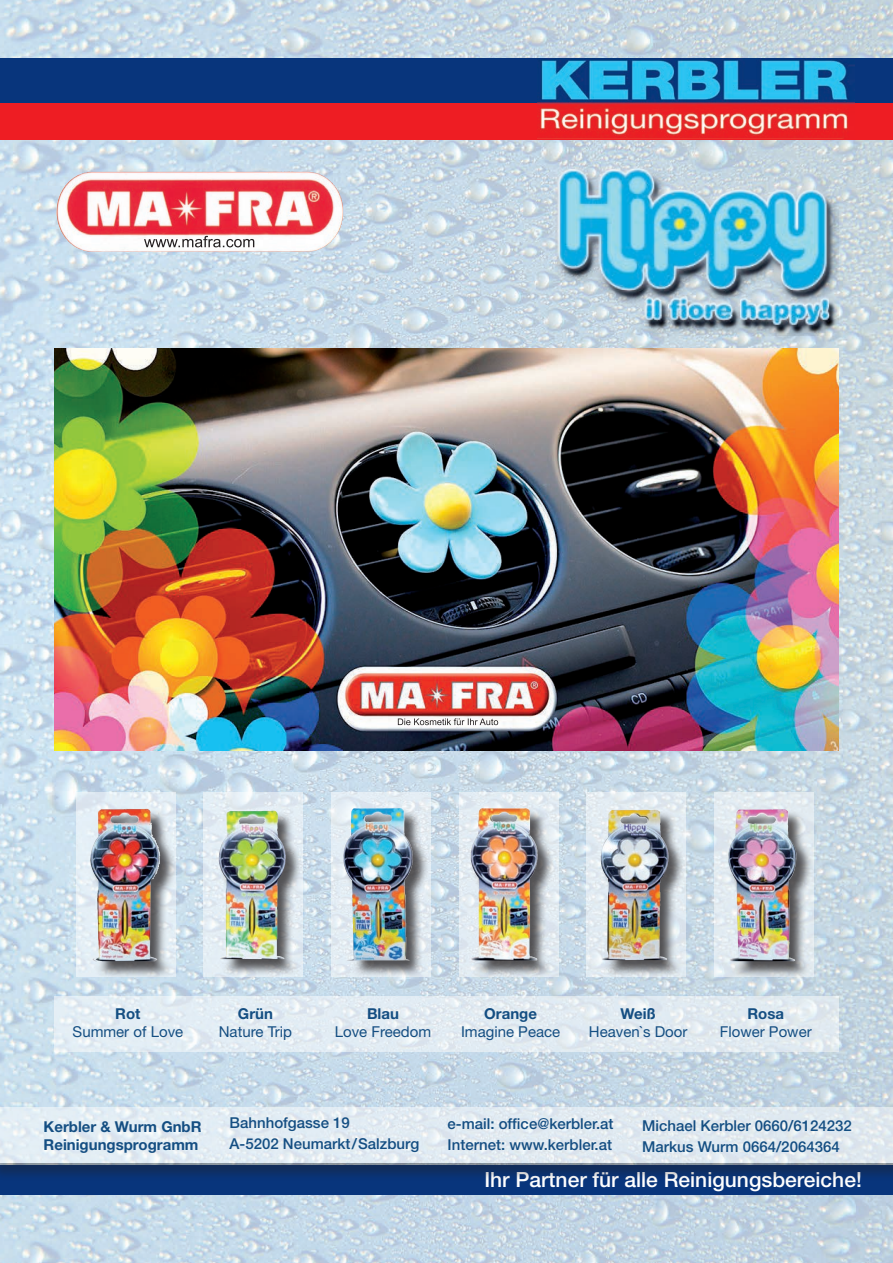
<style>
.page{position:relative;width:893px;height:1263px;background:#fff}
.page>*{position:absolute;margin:0;border:0;box-sizing:border-box;transform-origin:0 0}
.t1{font:500 21px "Helvetica Neue";color:#fff}
.t2{font:500 15px/21px "Helvetica Neue";color:#144e82}
.t3{font:15px "Helvetica Neue";color:#144e82}
.t4{font:700 15px/18px "Helvetica Neue";color:#144e82}
</style>
<div class="page">
<img style="left:0;top:0;width:893px;height:1263px">
<div style="left:0;top:58px;width:893px;height:45px;background:#08357c"></div>
<div style="left:0;top:103px;width:893px;height:37px;background:#ee1d23"></div>
<img style="left:538px;top:58px;width:317px;height:81px">
<img style="left:56px;top:171px;width:278px;height:81px">
<img style="left:203px;top:236px;width:51px;height:11px">
<img style="left:555px;top:167px;width:284px;height:169px">
<img style="left:54px;top:348px;width:785px;height:402px">
<img style="left:398px;top:718px;width:100px;height:7px">
<div style="left:54px;top:995px;width:785px;height:56px;background:#e2ebf2"></div>
<svg style="left:76px;top:792px;width:100px;height:184px;background:#e4edf4"></svg>
<svg style="left:204px;top:792px;width:99px;height:184px;background:#e3ecf3"></svg>
<div style="left:331px;top:792px;width:100px;height:184px;background:#e3edf4"></div>
<svg style="left:459px;top:792px;width:99px;height:184px;background:#e2ebf1"></svg>
<svg style="left:586px;top:792px;width:100px;height:184px;background:#e3ebf1"></svg>
<div style="left:714px;top:792px;width:99px;height:184px;background:#e2ebf0"></div>
<div style="left:91px;top:809px;width:85px;height:169px;background:#231f20;opacity:.75"></div>
<img style="left:90px;top:809px;width:70px;height:152px">
<div style="left:219px;top:811px;width:83px;height:165px;background:#231f20;opacity:.75"></div>
<img style="left:218px;top:810px;width:67px;height:149px">
<div style="left:344px;top:809px;width:85px;height:168px;background:#231f20;opacity:.75"></div>
<img style="left:343px;top:808px;width:70px;height:152px">
<div style="left:471px;top:809px;width:83px;height:168px;background:#231f20;opacity:.75"></div>
<img style="left:471px;top:808px;width:67px;height:152px">
<div style="left:601px;top:810px;width:84px;height:167px;background:#231f20;opacity:.75"></div>
<img style="left:600px;top:809px;width:69px;height:151px">
<div style="left:729px;top:810px;width:84px;height:168px;background:#231f20;opacity:.75"></div>
<img style="left:728px;top:809px;width:69px;height:152px">
<div style="left:0;top:1165px;width:893px;height:30px;background:#08357c"></div>
<div style="left:0;top:1109px;width:893px;height:72px;background:#231f20;opacity:.75"></div>
<svg style="left:0;top:1107px;width:893px;height:56px;background:#e2ebf1"></svg>
<p class="t4" style="left:115px;top:1004px;width:27px">Rot</p>
<p class="t3" style="left:73px;top:1023px;width:112px">Summer of Love</p>
<p class="t4" style="left:238px;top:1004px;width:37px">Grün</p>
<p class="t3" style="left:219px;top:1023px;width:75px">Nature Trip</p>
<p class="t4" style="left:367px;top:1004px;width:33px">Blau</p>
<p class="t3" style="left:335px;top:1023px;width:98px">Love Freedom</p>
<p class="t4" style="left:484px;top:1004px;width:54px">Orange</p>
<p class="t3" style="left:461px;top:1023px;width:101px">Imagine Peace</p>
<p class="t4" style="left:621px;top:1004px;width:37px">Weiß</p>
<p class="t3" style="left:589px;top:1023px;width:100px">Heaven`s Door</p>
<p class="t4" style="left:747px;top:1004px;width:38px">Rosa</p>
<p class="t3" style="left:720px;top:1023px;width:93px">Flower Power</p>
<p class="t2" style="left:230px;top:1112px;width:191px">Bahnhofgasse 19<br>A-5202 Neumarkt/Salzburg</p>
<p class="t2" style="left:448px;top:1113px;width:167px">e-mail: office@kerbler.at<br>Internet: www.kerbler.at</p>
<p class="t4" style="left:44px;top:1117px;width:160px">Kerbler &amp; Wurm GnbR<br>Reinigungsprogramm</p>
<p class="t2" style="left:642px;top:1115px;width:211px">Michael Kerbler 0660/6124232<br>Markus Wurm 0664/2064364</p>
<h1 class="t1" style="left:484px;top:1167px;width:379px">Ihr Partner für alle Reinigungsbereiche!</h1>
</div>
